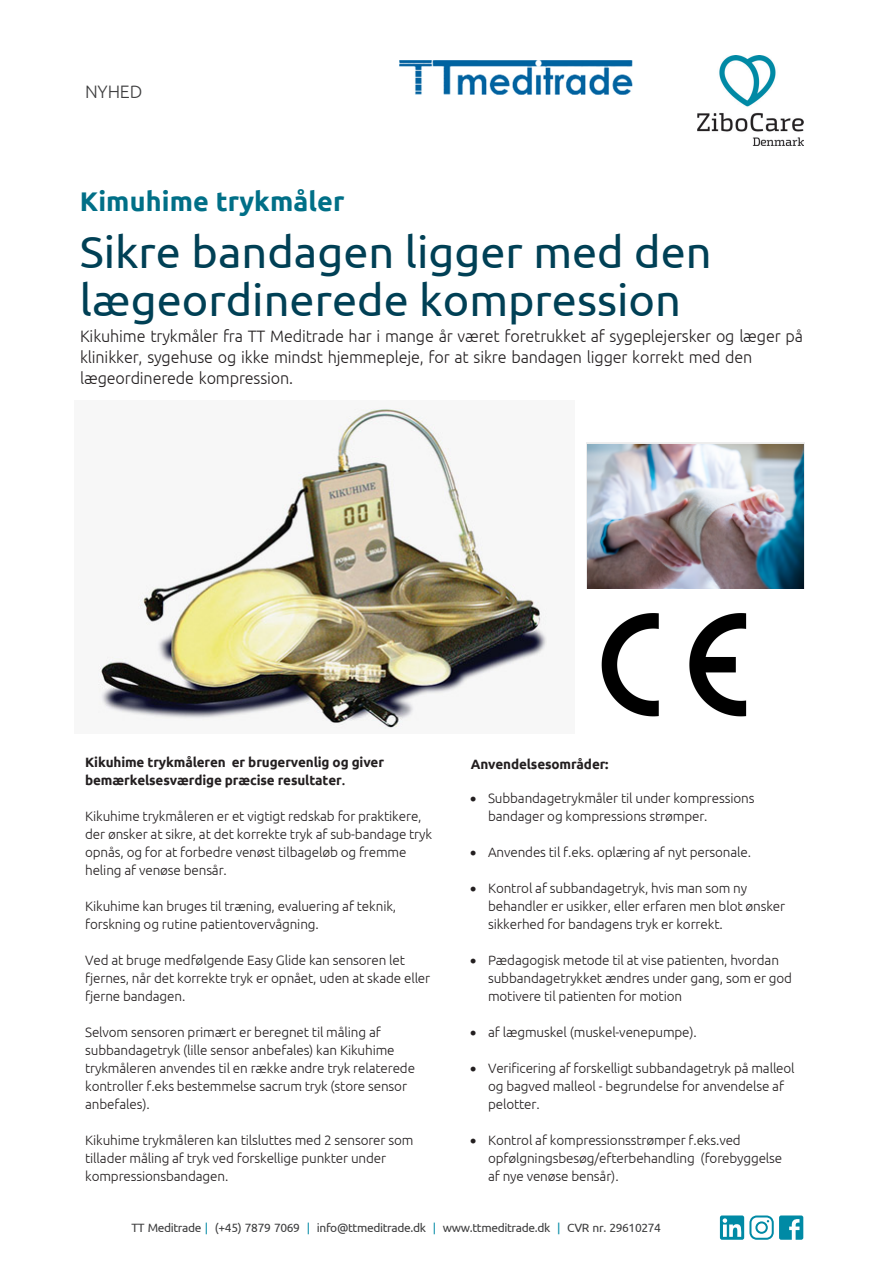
<style>
.page{position:relative;width:893px;height:1263px;background:#fff}
.page>*{position:absolute;margin:0;border:0;box-sizing:border-box;transform-origin:0 0}
.Brødtekst{font:45px/48px "Ubuntu";color:#004055}
.Brødtekst-2{font:700 27px "Ubuntu";letter-spacing:.005em;color:#006f87}
.Brødtekst-3{font:300 18px "Ubuntu";letter-spacing:-.01em;color:#3e3e3f}
.Brødtekst-4{font:300 16.5px/21px "Ubuntu";letter-spacing:-.01em;color:#231f20}
.Brødtekst-5{font:300 13.5px/18px "Ubuntu";letter-spacing:-.01em;color:#231f20}
.Brødtekst-6{font:700 13.5px/18px "Ubuntu";letter-spacing:-.01em;color:#231f20}
.Brødtekst-7{font:12px "Ubuntu";letter-spacing:-.03em;color:#3e3e3f}
.s1{font-weight:500}
.s2{color:#008aa5}
.s3{font-style:inherit}
</style>
<div class="page">
<img style="left:697px;top:56px;width:107px;height:89px">
<svg style="left:720px;top:1215px;width:83px;height:25px"></svg>
<img style="left:400px;top:61px;width:232px;height:33px">
<img style="left:98px;top:408px;width:449px;height:321px">
<img style="left:601px;top:613px;width:146px;height:104px">
<img style="left:587px;top:442px;width:218px;height:147px">
<p class="Brødtekst-3" style="left:85px;top:81px;width:59px">NYHED</p>
<p class="Brødtekst-2" style="left:80px;top:185px;width:266px">Kimuhime trykmåler</p>
<p class="Brødtekst" style="left:80px;top:226px;width:633px">Sikre bandagen ligger med den lægeordinerede kompression</p>
<p class="Brødtekst-4" style="left:80px;top:325px;width:724px">Kikuhime trykmåler fra TT Meditrade har i mange år været foretrukket af sygeplejersker og læger på klinikker, sygehuse og ikke mindst hjemmepleje, for at sikre bandagen ligger korrekt med den lægeordinerede kompression.</p>
<p class="Brødtekst-6" style="left:85px;top:753px;width:300px">Kikuhime trykmåleren er brugervenlig og giver bemærkelsesværdige præcise resultater<span class="s1">.</span></p>
<p class="Brødtekst-5" style="left:85px;top:807px;width:348px">Kikuhime trykmåleren er et vigtigt redskab for praktikere, der ønsker at sikre, at det korrekte tryk af sub-bandage tryk opnås, og for at forbedre venøst tilbageløb og fremme heling af venøse bensår.</p>
<p class="Brødtekst-5" style="left:85px;top:897px;width:313px">Kikuhime kan bruges til træning, evaluering af teknik, forskning og rutine patientovervågning.</p>
<p class="Brødtekst-5" style="left:85px;top:951px;width:347px">Ved at bruge medfølgende Easy Glide kan sensoren let fjernes, når det korrekte tryk er opnået, uden at skade eller fjerne bandagen.</p>
<p class="Brødtekst-5" style="left:85px;top:1023px;width:331px">Selvom sensoren primært er beregnet til måling af subbandagetryk (lille sensor anbefales) kan Kikuhime trykmåleren anvendes til en række andre tryk relaterede kontroller f.eks bestemmelse sacrum tryk (store sensor anbefales).</p>
<p class="Brødtekst-5" style="left:85px;top:1131px;width:330px">Kikuhime trykmåleren kan tilsluttes med 2 sensorer som tillader måling af tryk ved forskellige punkter under kompressionsbandagen.</p>
<p class="Brødtekst-6" style="left:471px;top:755px;width:139px">Anvendelsesområder:</p>
<p class="Brødtekst-5" style="left:488px;top:789px;width:268px;text-indent:-18px">• Subbandagetrykmåler til under kompressions bandager og kompressions strømper.</p>
<p class="Brødtekst-5" style="left:470px;top:843px;width:283px">• Anvendes til f.eks. oplæring af nyt personale.</p>
<p class="Brødtekst-5" style="left:488px;top:879px;width:299px;text-indent:-18px">• Kontrol af subbandagetryk, hvis man som ny behandler er usikker, eller erfaren men blot ønsker sikkerhed for bandagens tryk er korrekt.</p>
<p class="Brødtekst-5" style="left:488px;top:951px;width:306px;text-indent:-18px">• Pædagogisk metode til at vise patienten, hvordan subbandagetrykket ændres under gang, som er god motivere til patienten for motion</p>
<p class="Brødtekst-5" style="left:470px;top:1023px;width:228px">• af lægmuskel (muskel-venepumpe).</p>
<p class="Brødtekst-5" style="left:488px;top:1059px;width:308px;text-indent:-18px">• Verificering af forskelligt subbandagetryk på malleol og bagved malleol - begrundelse for anvendelse af pelotter.</p>
<p class="Brødtekst-5" style="left:488px;top:1131px;width:296px;text-indent:-18px">• Kontrol af kompressionsstrømper f.eks.ved opfølgningsbesøg/efterbehandling (forebyggelse af nye venøse bensår).</p>
<p class="Brødtekst-7" style="left:131px;top:1221px;width:531px">TT Meditrade <span class="s2">|</span> <span class="s3">(+45)</span> 7879 7069 <span class="s2">|</span> info<span class="s3">@</span>ttmeditrade.dk <span class="s2">|</span> <span class="s3">www.</span>ttmeditrade<span class="s3">.</span>dk <span class="s2">|</span> CVR nr. 29610274</p>
</div>
